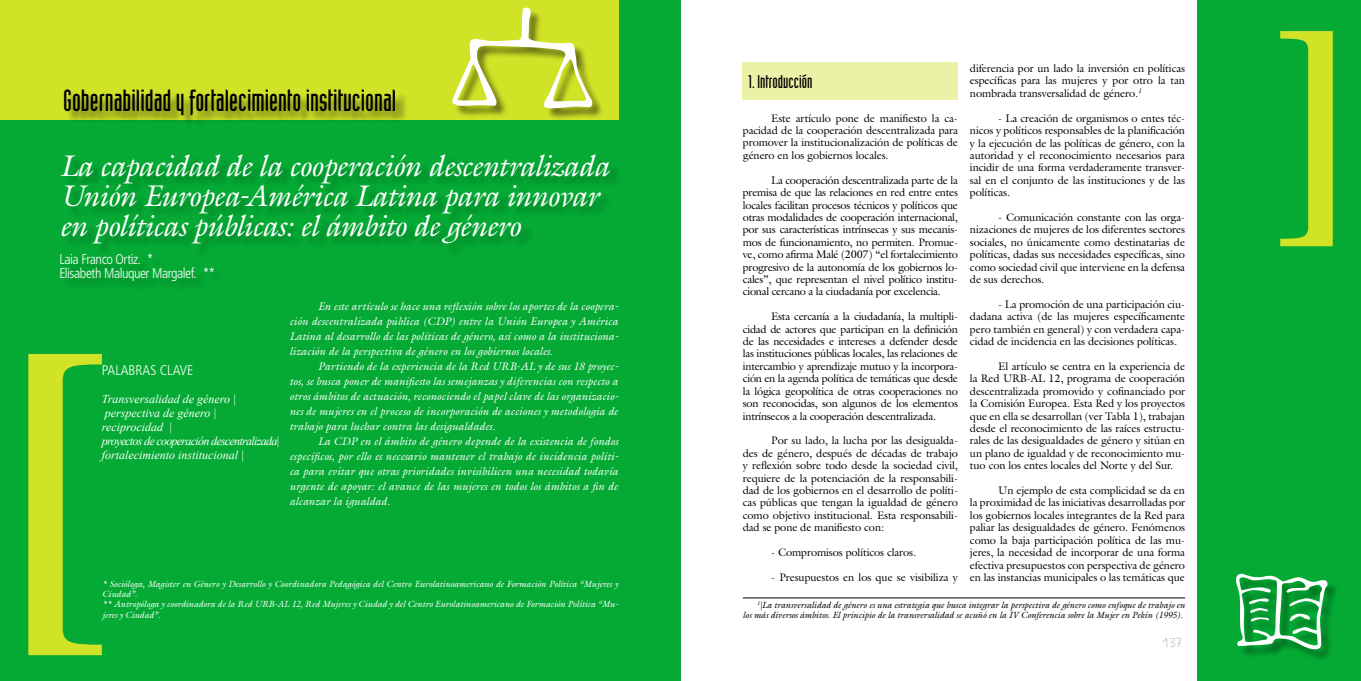
<style>
.page{position:relative;width:1361px;height:681px;background:#fff}
.page>*{position:absolute;margin:0;border:0;box-sizing:border-box;transform-origin:0 0}
.t1{font:600 350px "Times";color:#d0e327}
.t2{font:600 250px "Times";color:#d0e327}
.t3{font:120px "Montevideo JTG Symbol";color:#fff}
.t4{font:italic 30px/30px "Galliard";letter-spacing:-.035em;color:#fff}
.t5{font:30px "Industria Solid";color:#000}
.t6{font:18px "Industria Solid";color:#000}
.t7{font:300 condensed 14px/14px "Frutiger";letter-spacing:-.035em;color:#fff}
.t8{font:300 condensed 14px "Frutiger";color:#fff}
.t9{font:italic 12px/14px "Times New Roman";color:#fff}
.t10{font:11px/12.4px "Galliard";letter-spacing:-.01em;color:#000;text-align:justify}
.t11{font:italic 11px/15px "Galliard";color:#fff;text-align:justify}
.t12{font:11px "Montevideo JTG";color:#c1c1c1}
.t13{font:italic 9px/10.2px "Galliard";letter-spacing:-.01em;color:#fff}
.t14{font:italic 9px/10.5px "Galliard";letter-spacing:-.01em;color:#000;text-align:right}
</style>
<div class="page">
<div style="left:743px;top:62px;width:215px;height:38px;background:#ebf1a6"></div>
<div style="left:0;top:0;width:680px;height:680px;background:#04aa34"></div>
<div style="left:0;top:0;width:618px;height:119px;background:#d0e327"></div>
<div style="left:1197px;top:0;width:164px;height:680px;background:#04aa34"></div>
<div style="left:62px;top:155px;width:603px;height:202px;background:#000;opacity:.28"></div>
<div style="left:453px;top:9px;width:455px;height:201px;background:#000;opacity:.48"></div>
<div style="left:1237px;top:574px;width:124px;height:106px;background:#000;opacity:.39"></div>
<div style="left:66px;top:91px;width:452px;height:50px;background:#000;opacity:.49"></div>
<hr style="left:743px;top:597px;width:442px;height:1px;background:#000">
<svg style="left:452px;top:9px;width:140px;height:99px"></svg>
<h3 class="t5" style="left:63px;top:84px;width:335px">Gobernabilidad y fortalecimiento institucional</h3>
<h3 class="t4" style="left:59px;top:150px;width:552px">La capacidad de la cooperación descentralizada<br>Unión Europea-América Latina para innovar en políticas públicas: el ámbito de género</h3>
<p class="t7" style="left:59px;top:252px;width:157px">Laia Franco Ortiz. *<br>Elisabeth Maluquer Margalef. **</p>
<p class="t11" style="left:289px;top:299px;width:330px;text-indent:28px">En este artículo se hace una reflexión sobre los aportes de la coopera&shy;ción descentralizada pública (CDP) entre la Unión Europea y América Latina al desarrollo de las políticas de género, así como a la instituciona&shy;lización de la perspectiva de género en los gobiernos locales.</p>
<p class="t11" style="left:289px;top:359px;width:330px;text-indent:28px">Partiendo de la experiencia de la Red URB-AL y de sus 18 proyec&shy;tos, se busca poner de manifiesto las semejanzas y diferencias con respecto a otros ámbitos de actuación, reconociendo el papel clave de las organizacio&shy;nes de mujeres en el proceso de incorporación de acciones y metodología de trabajo para luchar contra las desigualdades.</p>
<p class="t11" style="left:289px;top:434px;width:330px;text-indent:28px">La CDP en el ámbito de género depende de la existencia de fondos específicos, por ello es necesario mantener el trabajo de incidencia políti&shy;ca para evitar que otras prioridades invisibilicen una necesidad todavía urgente de apoyar: el avance de las mujeres en todos los ámbitos a fin de alcanzar la igualdad.</p>
<h1 class="t1" style="left:2px;top:265px;width:118px">[</h1>
<p class="t8" style="left:102px;top:362px;width:93px">PALABRAS CLAVE</p>
<p class="t9" style="left:102px;top:392px;width:179px">Transversalidad de género | perspectiva de género |<br>reciprocidad |<br>proyectos de cooperación descentralizada| fortalecimiento institucional |</p>
<p class="t13" style="left:102px;top:578px;width:518px">* Socióloga, Magister en Género y Desarrollo y Coordinadora Pedagógica del Centro Eurolatinoamericano de Formación Política “Mujeres y Ciudad”.<br>** Antropóloga y coordinadora de la Red URB-AL 12, Red Mujeres y Ciudad y del Centro Eurolatinoamericano de Formación Política “Mu&shy;jeres y Ciudad”.</p>
<h3 class="t6" style="left:748px;top:71px;width:65px">1. Introducción</h3>
<p class="t10" style="left:743px;top:111px;width:217px;text-indent:28px">Este artículo pone de manifiesto la ca&shy;pacidad de la cooperación descentralizada para promover la institucionalización de políticas de género en los gobiernos locales.</p>
<p class="t10" style="left:743px;top:173px;width:217px;text-indent:28px">La cooperación descentralizada parte de la premisa de que las relaciones en red entre entes locales facilitan procesos técnicos y políticos que otras modalidades de cooperación internacional, por sus características intrínsecas y sus mecanis&shy;mos de funcionamiento, no permiten. Promue&shy;ve, como afirma Malé (2007) “el fortalecimiento progresivo de la autonomía de los gobiernos lo&shy;cales”, que representan el nivel político institu&shy;cional cercano a la ciudadanía por excelencia.</p>
<p class="t10" style="left:743px;top:310px;width:217px;text-indent:28px">Esta cercanía a la ciudadanía, la multipli&shy;cidad de actores que participan en la definición de las necesidades e intereses a defender desde las instituciones públicas locales, las relaciones de intercambio y aprendizaje mutuo y la incorpora&shy;ción en la agenda política de temáticas que desde la lógica geopolítica de otras cooperaciones no son reconocidas, son algunos de los elementos intrínsecos a la cooperación descentralizada.</p>
<p class="t10" style="left:743px;top:434px;width:217px;text-indent:28px">Por su lado, la lucha por las desigualda&shy;des de género, después de décadas de trabajo y reflexión sobre todo desde la sociedad civil, requiere de la potenciación de la responsabili&shy;dad de los gobiernos en el desarrollo de políti&shy;cas públicas que tengan la igualdad de género como objetivo institucional. Esta responsabili&shy;dad se pone de manifiesto con:</p>
<p class="t10" style="left:771px;top:545px;width:146px">- Compromisos políticos claros.</p>
<p class="t10" style="left:771px;top:570px;width:188px">- Presupuestos en los que se visibiliza y</p>
<p class="t10" style="left:970px;top:62px;width:217px">diferencia por un lado la inversión en políticas específicas para las mujeres y por otro la tan nombrada transversalidad de género.<sup>1</sup></p>
<p class="t10" style="left:970px;top:112px;width:217px;text-indent:28px">- La creación de organismos o entes téc&shy;nicos y políticos responsables de la planificación y la ejecución de las políticas de género, con la autoridad y el reconocimiento necesarios para incidir de una forma verdaderamente transver&shy;sal en el conjunto de las instituciones y de las políticas.</p>
<p class="t10" style="left:970px;top:211px;width:217px;text-indent:28px">- Comunicación constante con las orga&shy;nizaciones de mujeres de los diferentes sectores sociales, no únicamente como destinatarias de políticas, dadas sus necesidades específicas, sino como sociedad civil que interviene en la defensa de sus derechos.</p>
<p class="t10" style="left:970px;top:298px;width:217px;text-indent:28px">- La promoción de una participación ciu&shy;dadana activa (de las mujeres específicamente pero también en general) y con verdadera capa&shy;cidad de incidencia en las decisiones políticas.</p>
<p class="t10" style="left:970px;top:360px;width:217px;text-indent:28px">El artículo se centra en la experiencia de la Red URB-AL 12, programa de cooperación descentralizada promovido y cofinanciado por la Comisión Europea. Esta Red y los proyectos que en ella se desarrollan (ver Tabla 1), trabajan desde el reconocimiento de las raíces estructu&shy;rales de las desigualdades de género y sitúan en un plano de igualdad y de reconocimiento mu&shy;tuo con los entes locales del Norte y del Sur.</p>
<p class="t10" style="left:970px;top:484px;width:217px;text-indent:28px">Un ejemplo de esta complicidad se da en la proximidad de las iniciativas desarrolladas por los gobiernos locales integrantes de la Red para paliar las desigualdades de género. Fenómenos como la baja participación política de las mu&shy;jeres, la necesidad de incorporar de una forma efectiva presupuestos con perspectiva de género en las instancias municipales o las temáticas que</p>
<p class="t14" style="left:743px;top:599px;width:444px"><sup>1</sup>|La transversalidad de género es una estrategia que busca integrar la perspectiva de género como enfoque de trabajo en<br>los más diversos ámbitos. El principio de la transversalidad se acuñó en la IV Conferencia sobre la Mujer en Pekín (1995).</p>
<p class="t12" style="left:1162px;top:633px;width:22px">137</p>
<h2 class="t2" style="left:1351px;top:309px;width:85px;rotate:-180deg">[</h2>
<h3 class="t3" style="left:1227px;top:512px;width:109px">●</h3>
</div>
